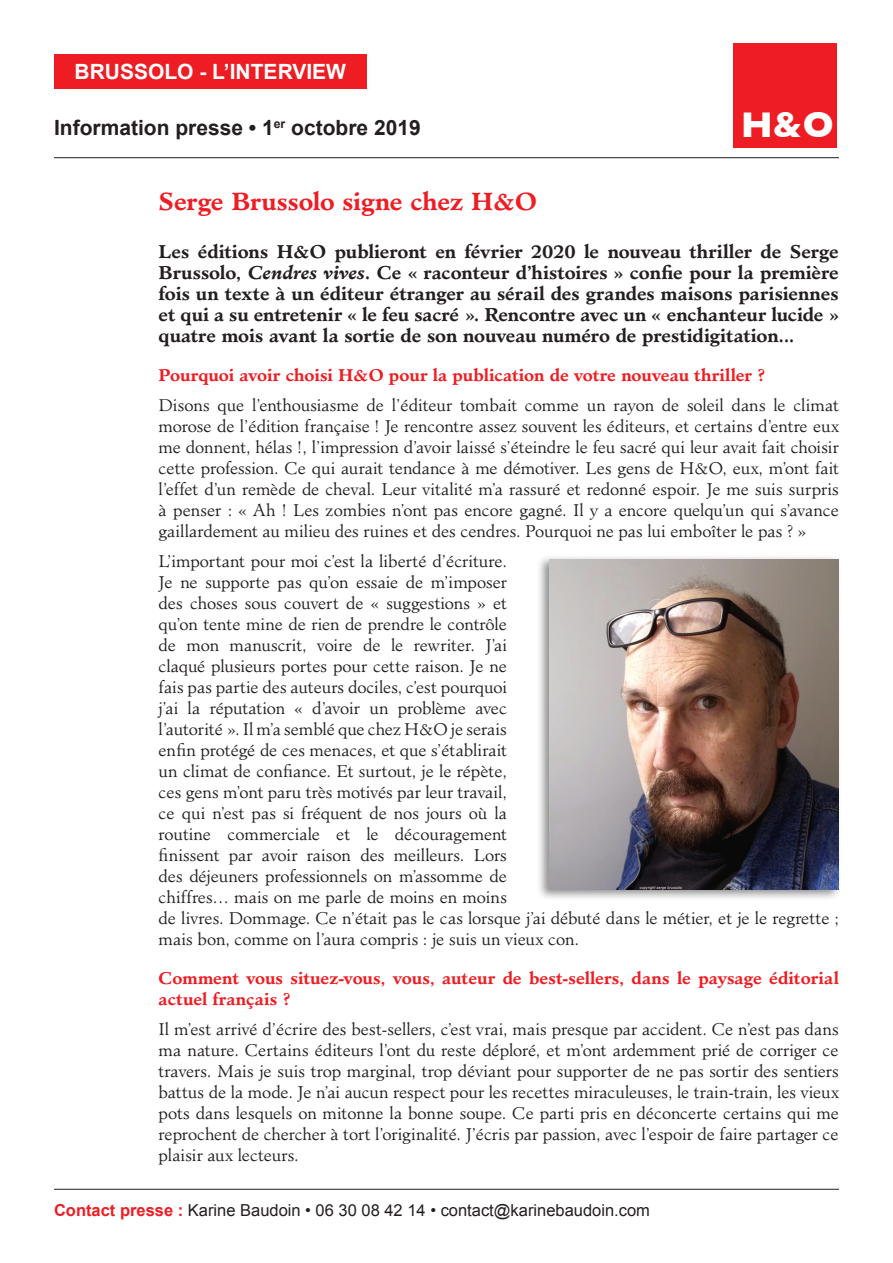
<style>
.page{position:relative;width:893px;height:1263px;background:#fff}
.page>*{position:absolute;margin:0;border:0;box-sizing:border-box;transform-origin:0 0}
.t1{font:700 36.45px "Gill Sans";color:#fff}
.t2{font:700 24px "Minister";letter-spacing:-.01em;color:#ee1d23}
.t3{font:700 21px "Arial";color:#231f20}
.t4{font:700 21px "Arial";color:#fff}
.t5{font:700 18px/21px "Minister";letter-spacing:-.005em;color:#231f20;text-align:justify}
.t6{font:300 16.5px/21px "Minister";letter-spacing:-.005em;color:#231f20;text-align:justify}
.t7{font:700 16.5px/21px "Minister";letter-spacing:-.005em;color:#ee1d23}
.t8{font:16.5px "Arial";color:#231f20}
.s1{font-style:italic}
.s2{font-weight:700;color:#ee1d23}
</style>
<div class="page">
<hr style="left:54px;top:1189px;width:785px;height:1px;background:#231f20">
<hr style="left:54px;top:157px;width:785px;height:1px;background:#231f20">
<div style="left:536px;top:554px;width:305px;height:347px;background:#231f20;opacity:.5"></div>
<img style="left:550px;top:559px;width:289px;height:331px">
<div style="left:733px;top:43px;width:104px;height:104px;background:#ee1d23"></div>
<div style="left:54px;top:54px;width:313px;height:34px;background:#ee1d23"></div>
<p class="t4" style="left:75px;top:57px;width:273px">BRUSSOLO - L’INTERVIEW</p>
<p class="t3" style="left:54px;top:114px;width:368px">Information presse • 1<sup>er</sup> octobre 2019</p>
<p class="t1" style="left:741px;top:103px;width:95px">H&amp;O</p>
<p class="t2" style="left:159px;top:187px;width:380px">Serge Brussolo signe chez H&amp;O</p>
<p class="t5" style="left:159px;top:241px;width:682px">Les éditions H&amp;O publieront en février 2020 le nouveau thriller de Serge Brussolo, <span class="s1">Cendres vives</span>. Ce « raconteur d’histoires » confie pour la première fois un texte à un éditeur étranger au sérail des grandes maisons parisiennes et qui a su entretenir « le feu sacré ». Rencontre avec un « enchanteur lucide » quatre mois avant la sortie de son nouveau numéro de prestidigitation...</p>
<p class="t7" style="left:159px;top:364px;width:608px">Pourquoi avoir choisi H&amp;O pour la publication de votre nouveau thriller ?</p>
<p class="t6" style="left:159px;top:394px;width:682px">Disons que l’enthousiasme de l’éditeur tombait comme un rayon de soleil dans le climat morose de l’édition française ! Je rencontre assez souvent les éditeurs, et certains d’entre eux me donnent, hélas !, l’impression d’avoir laissé s’éteindre le feu sacré qui leur avait fait choisir cette profession. Ce qui aurait tendance à me démotiver. Les gens de H&amp;O, eux, m’ont fait l’effet d’un remède de cheval. Leur vitalité m’a rassuré et redonné espoir. Je me suis surpris à penser : « Ah ! Les zombies n’ont pas encore gagné. Il y a encore quelqu’un qui s’avance gaillardement au milieu des ruines et des cendres. Pourquoi ne pas lui emboîter le pas ? »</p>
<p class="t6" style="left:159px;top:550px;width:682px;text-align:left">L’important pour moi c’est la liberté d’écriture.<br>Je ne supporte pas qu’on essaie de m’imposer<br>des choses sous couvert de « suggestions » et<br>qu’on tente mine de rien de prendre le contrôle<br>de mon manuscrit, voire de le rewriter. J’ai<br>claqué plusieurs portes pour cette raison. Je ne<br>fais pas partie des auteurs dociles, c’est pourquoi<br>j’ai la réputation « d’avoir un problème avec<br>l’autorité ». Il m’a semblé que chez H&amp;O je serais<br>enfin protégé de ces menaces, et que s’établirait<br>un climat de confiance. Et surtout, je le répète,<br>ces gens m’ont paru très motivés par leur travail,<br>ce qui n’est pas si fréquent de nos jours où la<br>routine commerciale et le découragement<br>finissent par avoir raison des meilleurs. Lors<br>des déjeuners professionnels on m’assomme de<br>chiffres… mais on me parle de moins en moins<br>de livres. Dommage. Ce n’était pas le cas lorsque j’ai débuté dans le métier, et je le regrette ; mais bon, comme on l’aura compris : je suis un vieux con.</p>
<p class="t7" style="left:159px;top:967px;width:682px">Comment vous situez-vous, vous, auteur de best-sellers, dans le paysage éditorial actuel français ?</p>
<p class="t6" style="left:159px;top:1018px;width:682px">Il m’est arrivé d’écrire des best-sellers, c’est vrai, mais presque par accident. Ce n’est pas dans ma nature. Certains éditeurs l’ont du reste déploré, et m’ont ardemment prié de corriger ce travers. Mais je suis trop marginal, trop déviant pour supporter de ne pas sortir des sentiers battus de la mode. Je n’ai aucun respect pour les recettes miraculeuses, le train-train, les vieux pots dans lesquels on mitonne la bonne soupe. Ce parti pris en déconcerte certains qui me reprochent de chercher à tort l’originalité. J’écris par passion, avec l’espoir de faire partager ce plaisir aux lecteurs.</p>
<p class="t8" style="left:54px;top:1199px;width:598px"><span class="s2">Contact presse :</span> Karine Baudoin • 06 30 08 42 14 • contact@karinebaudoin.com</p>
</div>
